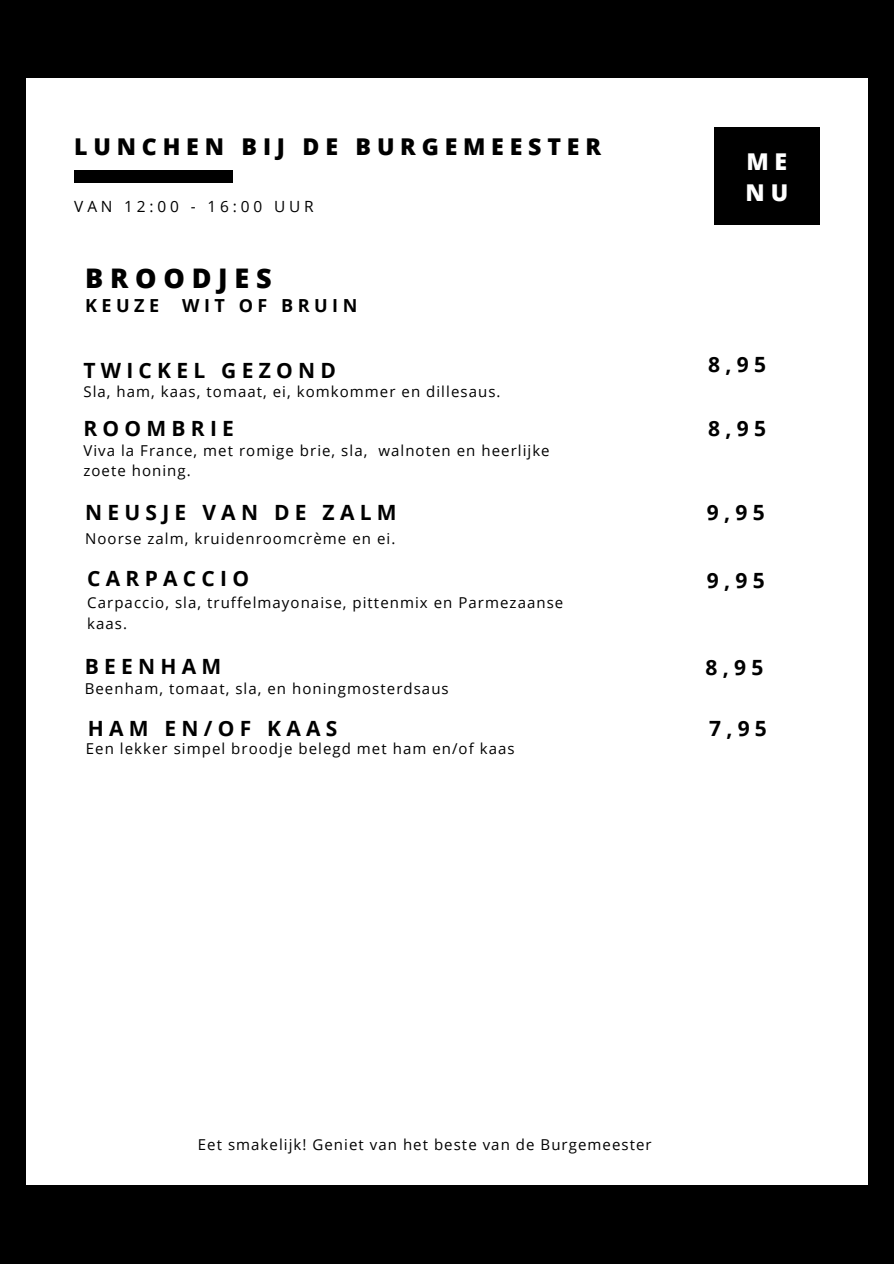
<style>
.page{position:relative;width:894px;height:1264px;background:#fff}
.page>*{position:absolute;margin:0;border:0;box-sizing:border-box;transform-origin:0 0}
.t1{font:800 27px "Open Sans";letter-spacing:.25em;color:#000}
.t2{font:800 23.1px "Open Sans";letter-spacing:.25em;color:#000}
.t3{font:800 23.1px/31.8px "Open Sans";color:#fff}
.t4{font:700 21px "Open Sans";letter-spacing:.25em;color:#000}
.t5{font:700 18px "Open Sans";letter-spacing:.25em;color:#000}
.t6{font:15.45px "Open Sans";letter-spacing:.25em;color:#000}
.t7{font:15px/20.2px "Open Sans";letter-spacing:.07em;color:#000}
</style>
<div class="page">
<div style="left:0;top:0;width:893px;height:1263px;background:#000"></div>
<div style="left:26px;top:79px;width:841px;height:1105px;background:#fff"></div>
<div style="left:713px;top:127px;width:106px;height:98px;background:#000"></div>
<div style="left:74px;top:170px;width:159px;height:12px;background:#000"></div>
<p class="t2" style="left:74px;top:130px;width:528px">LUNCHEN BIJ DE BURGEMEESTER</p>
<h2 class="t6" style="left:74px;top:195px;width:241px">VAN 12:00 - 16:00 UUR</h2>
<h2 class="t1" style="left:85px;top:259px;width:188px">BROODJES</h2>
<p class="t5" style="left:85px;top:293px;width:76px">KEUZE</p>
<p class="t5" style="left:182px;top:293px;width:176px">WIT OF BRUIN</p>
<h1 class="t4" style="left:83px;top:356px;width:254px">TWICKEL GEZOND</h1>
<h3 class="t7" style="left:83px;top:381px;width:418px">Sla, ham, kaas, tomaat, ei, komkommer en dillesaus.</h3>
<p class="t4" style="left:83px;top:414px;width:152px">ROOMBRIE</p>
<h2 class="t7" style="left:83px;top:440px;width:467px">Viva la France, met romige brie, sla, walnoten en heerlijke zoete honing.</h2>
<p class="t4" style="left:85px;top:498px;width:313px">NEUSJE VAN DE ZALM</p>
<h2 class="t7" style="left:85px;top:528px;width:312px">Noorse zalm, kruidenroomcrème en ei.</h2>
<p class="t4" style="left:87px;top:563px;width:163px">CARPACCIO</p>
<h2 class="t7" style="left:87px;top:592px;width:477px">Carpaccio, sla, truffelmayonaise, pittenmix en Parmezaanse kaas.</h2>
<h2 class="t4" style="left:85px;top:651px;width:138px">BEENHAM</h2>
<p class="t7" style="left:85px;top:677px;width:365px">Beenham, tomaat, sla, en honingmosterdsaus</p>
<p class="t4" style="left:88px;top:713px;width:251px">HAM EN/OF KAAS</p>
<h2 class="t7" style="left:86px;top:738px;width:430px">Een lekker simpel broodje belegd met ham en/of kaas</h2>
<h4 class="t3" style="left:745px;top:145px;width:44px">M E<br>N U</h4>
<h2 class="t4" style="left:708px;top:350px;width:59px">8,95</h2>
<h2 class="t4" style="left:708px;top:414px;width:59px">8,95</h2>
<h2 class="t4" style="left:706px;top:498px;width:59px">9,95</h2>
<h2 class="t4" style="left:706px;top:566px;width:59px">9,95</h2>
<h2 class="t4" style="left:705px;top:652px;width:59px">8,95</h2>
<h2 class="t4" style="left:709px;top:713px;width:59px">7,95</h2>
<h2 class="t7" style="left:198px;top:1134px;width:455px">Eet smakelijk! Geniet van het beste van de Burgemeester</h2>
</div>
